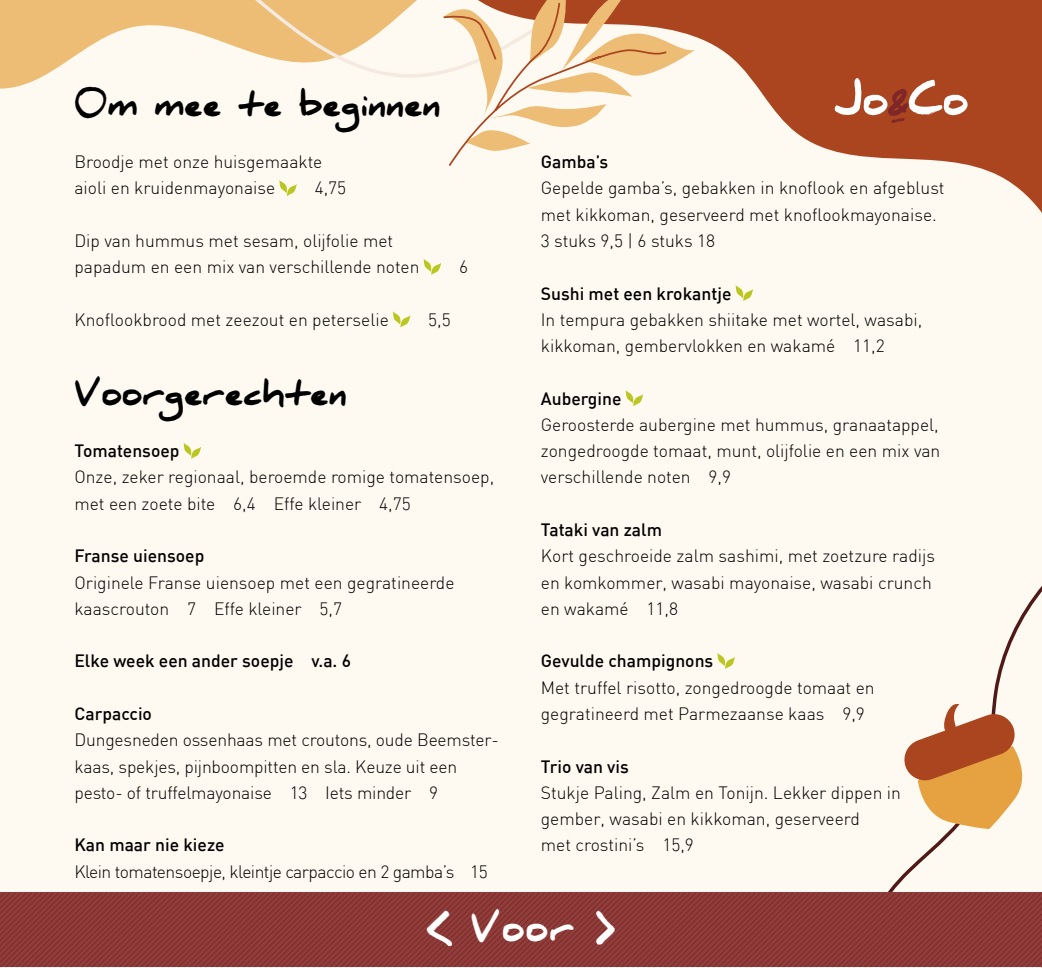
<style>
.page{position:relative;width:1042px;height:968px;background:#fff}
.page>*{position:absolute;margin:0;border:0;box-sizing:border-box;transform-origin:0 0}
.t1{font:900 35px "Daniel";color:#fff}
.t2{font:900 31.5px "Daniel";color:#000}
.t3{font:300 17.5px/26.2px "DIN";color:#000}
.t4{font:500 17.5px "DIN";color:#000}
.t5{font:300 17.5px "DIN";letter-spacing:-.03em;color:#000}
</style>
<div class="page">
<div style="left:0;top:0;width:1042px;height:959px;background:#fffaf1"></div>
<svg style="left:888px;top:586px;width:154px;height:306px"></svg>
<svg style="left:0;top:0;width:105px;height:89px;fill:#edbd75"></svg>
<svg style="left:105px;top:0;width:326px;height:78px"></svg>
<svg style="left:431px;top:0;width:611px;height:395px"></svg>
<svg style="left:279px;top:180px;width:18px;height:16px"></svg>
<svg style="left:423px;top:258px;width:18px;height:17px"></svg>
<svg style="left:393px;top:311px;width:17px;height:16px"></svg>
<svg style="left:184px;top:443px;width:17px;height:15px"></svg>
<svg style="left:735px;top:285px;width:18px;height:16px"></svg>
<svg style="left:625px;top:390px;width:18px;height:16px"></svg>
<svg style="left:717px;top:653px;width:18px;height:15px"></svg>
<svg style="left:0;top:892px;width:1042px;height:75px;background:#8a3836"></svg>
<svg style="left:834px;top:78px;width:133px;height:45px"></svg>
<svg style="left:438px;top:0;width:257px;height:167px"></svg>
<svg style="left:902px;top:703px;width:130px;height:125px"></svg>
<h2 class="t2" style="left:74px;top:86px;width:368px">0m mee te beginnen</h2>
<p class="t3" style="left:74px;top:148px;width:249px">Broodje met onze huisgemaakte aioli en kruidenmayonaise</p>
<p class="t3" style="left:315px;top:175px;width:33px">4,75</p>
<p class="t3" style="left:74px;top:227px;width:347px">Dip van hummus met sesam, olijfolie met papadum en een mix van verschillende noten</p>
<p class="t3" style="left:459px;top:253px;width:10px">6</p>
<p class="t3" style="left:74px;top:306px;width:316px">Knoflookbrood met zeezout en peterselie</p>
<p class="t3" style="left:428px;top:306px;width:24px">5,5</p>
<h2 class="t2" style="left:74px;top:375px;width:274px">Voorgerechten</h2>
<p class="t4" style="left:74px;top:439px;width:107px">Tomatensoep</p>
<p class="t3" style="left:74px;top:463px;width:421px">Onze, zeker regionaal, beroemde romige tomatensoep, met een zoete bite 6,4 Effe kleiner 4,75</p>
<p class="t4" style="left:74px;top:544px;width:131px">Franse uiensoep</p>
<p class="t3" style="left:74px;top:568px;width:382px">Originele Franse uiensoep met een gegratineerde kaascrouton 7 Effe kleiner 5,7</p>
<p class="t4" style="left:74px;top:649px;width:278px">Elke week een ander soepje v.a. 6</p>
<p class="t4" style="left:74px;top:702px;width:79px">Carpaccio</p>
<p class="t3" style="left:74px;top:726px;width:426px">Dungesneden ossenhaas met croutons, oude Beemster&shy;kaas, spekjes, pijnboompitten en sla. Keuze uit een pesto- of truffelmayonaise 13 Iets minder 9</p>
<p class="t4" style="left:74px;top:833px;width:152px">Kan maar nie kieze</p>
<p class="t5" style="left:74px;top:860px;width:415px">Klein tomatensoepje, kleintje carpaccio en 2 gamba’s 15</p>
<p class="t4" style="left:541px;top:150px;width:69px">Gamba’s</p>
<p class="t3" style="left:541px;top:175px;width:405px">Gepelde gamba’s, gebakken in knoflook en afgeblust met kikkoman, geserveerd met knoflookmayonaise.<br>3 stuks 9,5 | 6 stuks 18</p>
<p class="t4" style="left:541px;top:282px;width:192px">Sushi met een krokantje</p>
<p class="t3" style="left:541px;top:306px;width:383px">In tempura gebakken shiitake met wortel, wasabi, kikkoman, gembervlokken en wakamé 11,2</p>
<p class="t4" style="left:541px;top:387px;width:82px">Aubergine</p>
<p class="t3" style="left:541px;top:411px;width:401px;text-align:justify">Geroosterde aubergine met hummus, granaatappel, zongedroogde tomaat, munt, olijfolie en een mix van verschillende noten 9,9</p>
<p class="t4" style="left:541px;top:518px;width:123px">Tataki van zalm</p>
<p class="t3" style="left:541px;top:542px;width:396px">Kort geschroeide zalm sashimi, met zoetzure radijs en komkommer, wasabi mayonaise, wasabi crunch en wakamé 11,8</p>
<p class="t4" style="left:541px;top:649px;width:174px">Gevulde champignons</p>
<p class="t3" style="left:541px;top:673px;width:335px">Met truffel risotto, zongedroogde tomaat en gegratineerd met Parmezaanse kaas 9,9</p>
<p class="t4" style="left:541px;top:754px;width:89px">Trio van vis</p>
<p class="t3" style="left:541px;top:778px;width:362px">Stukje Paling, Zalm en Tonijn. Lekker dippen in gember, wasabi en kikkoman, geserveerd<br>met crostini’s 15,9</p>
<h1 class="t1" style="left:426px;top:907px;width:192px">&lt; Voor &gt;</h1>
</div>
